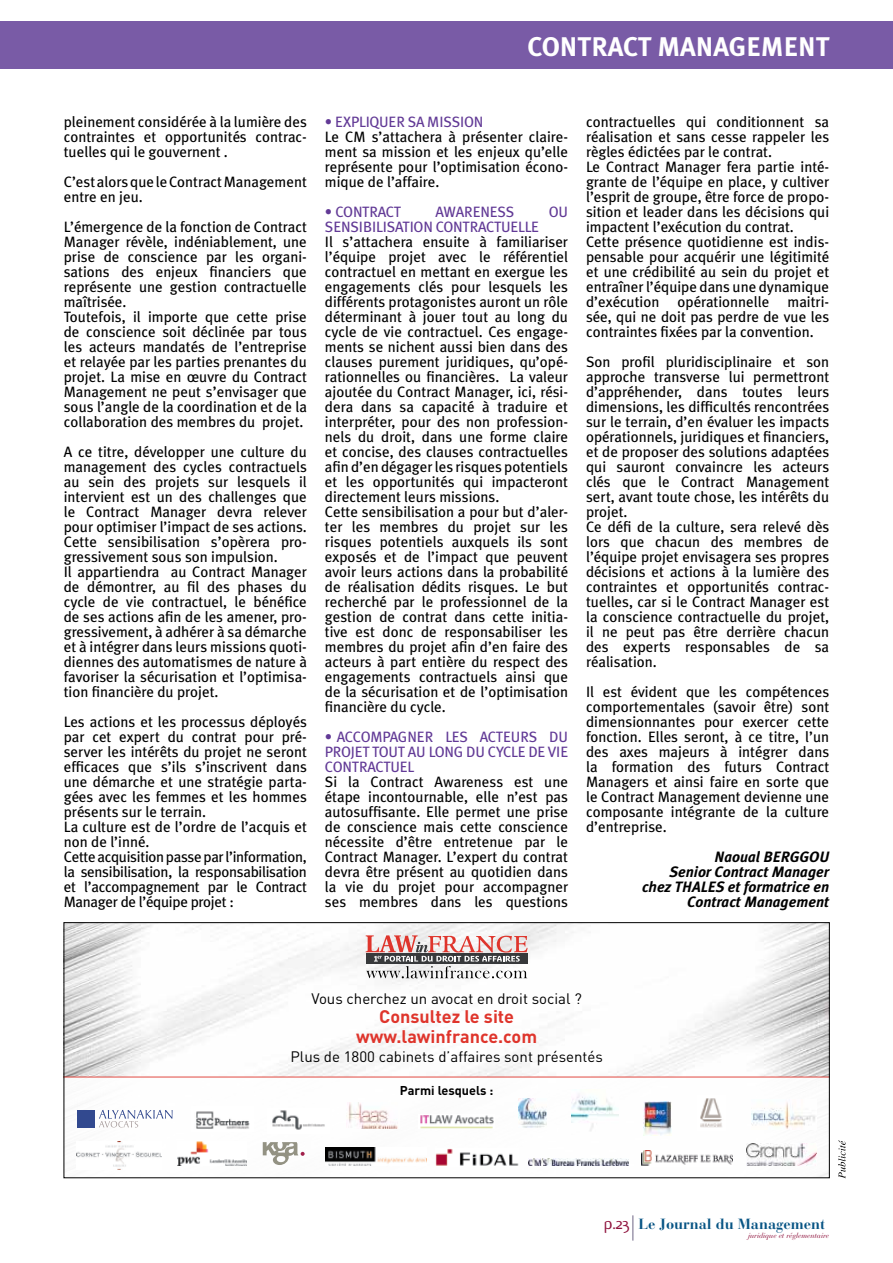
<style>
.page{position:relative;width:893px;height:1263px;background:#fff}
.page>*{position:absolute;margin:0;border:0;box-sizing:border-box;transform-origin:0 0}
.t1{font:700 27px "Meta Plus";letter-spacing:.055em;color:#fff}
.t2{font:700 18px/19.5px "DIN";color:#df352c;text-align:center}
.t3{font:18px "Flux";color:#8f133d}
.t4{font:15px/15px "Meta Plus";color:#000}
.t5{font:15px "Meta Plus";letter-spacing:-.025em;color:#623a96}
.t6{font:italic 700 15px/15px "Meta Plus";color:#000;text-align:right}
.t7{font:15px "DIN";color:#000}
.t8{font:700 14.7px "Bauer Bodoni";color:#075484}
.t9{font:700 12.6px "DIN";color:#000}
.t10{font:italic 7.35px "Bauer Bodoni";color:#8f133d}
</style>
<div class="page">
<div style="left:0;top:21px;width:893px;height:48px;background:#795ba6"></div>
<svg style="left:632px;top:1215px;width:1px;height:25px"></svg>
<img style="left:66px;top:924px;width:761px;height:153px">
<svg style="left:66px;top:1077px;width:761px;height:99px"></svg>
<svg style="left:366px;top:935px;width:162px;height:43px"></svg>
<img style="left:643px;top:1102px;width:29px;height:33px">
<svg style="left:99px;top:1110px;width:74px;height:17px"></svg>
<div style="left:77px;top:1110px;width:17px;height:17px;background:#32498f"></div>
<img style="left:326px;top:1147px;width:100px;height:18px">
<img style="left:77px;top:1141px;width:85px;height:28px">
<img style="left:751px;top:1100px;width:66px;height:30px">
<img style="left:191px;top:1106px;width:63px;height:25px">
<img style="left:267px;top:1108px;width:63px;height:25px">
<img style="left:418px;top:1114px;width:76px;height:14px">
<img style="left:178px;top:1142px;width:68px;height:23px">
<img style="left:529px;top:1158px;width:99px;height:7px">
<img style="left:435px;top:1148px;width:84px;height:18px">
<svg style="left:263px;top:1142px;width:42px;height:23px"></svg>
<img style="left:641px;top:1150px;width:92px;height:16px">
<img style="left:698px;top:1096px;width:28px;height:35px">
<img style="left:519px;top:1098px;width:27px;height:29px">
<img style="left:571px;top:1090px;width:47px;height:45px">
<img style="left:346px;top:1102px;width:53px;height:27px">
<img style="left:746px;top:1143px;width:70px;height:22px">
<div style="left:64px;top:922px;width:765px;height:256px;border:1px solid #000"></div>
<svg style="left:838px;top:1140px;width:7px;height:38px"></svg>
<h1 class="t1" style="left:527px;top:31px;width:220px">CONTRACT MANAGEMENT</h1>
<p class="t4" style="left:64px;top:114px;width:245px;text-align:justify">pleinement considérée à la lumière des contraintes et opportunités contrac&shy;tuelles qui le gouvernent .</p>
<p class="t4" style="left:64px;top:174px;width:245px">C’est alors que le Contract Management entre en jeu.</p>
<p class="t4" style="left:64px;top:219px;width:245px">L’émergence de la fonction de Contract Manager révèle, indéniablement, une prise de conscience par les organi&shy;sations des enjeux financiers que représente une gestion contractuelle maîtrisée.<br>Toutefois, il importe que cette prise de conscience soit déclinée par tous les acteurs mandatés de l’entreprise et relayée par les parties prenantes du projet. La mise en œuvre du Contract Management ne peut s’envisager que sous l’angle de la coordination et de la collaboration des membres du projet.</p>
<p class="t4" style="left:64px;top:444px;width:245px">A ce titre, développer une culture du management des cycles contractuels au sein des projets sur lesquels il intervient est un des challenges que le Contract Manager devra relever pour optimiser l’impact de ses actions.<br>Cette sensibilisation s’opèrera pro&shy;gressivement sous son impulsion.<br>Il appartiendra au Contract Manager de démontrer, au fil des phases du cycle de vie contractuel, le bénéfice de ses actions afin de les amener, pro&shy;gressivement, à adhérer à sa démarche et à intégrer dans leurs missions quoti&shy;diennes des automatismes de nature à favoriser la sécurisation et l’optimisa&shy;tion financière du projet.</p>
<p class="t4" style="left:64px;top:714px;width:245px">Les actions et les processus déployés par cet expert du contrat pour pré&shy;server les intérêts du projet ne seront efficaces que s’ils s’inscrivent dans une démarche et une stratégie parta&shy;gées avec les femmes et les hommes présents sur le terrain.<br>La culture est de l’ordre de l’acquis et non de l’inné.<br>Cette acquisition passe par l’information, la sensibilisation, la responsabilisation et l’accompagnement par le Contract Manager de l’équipe projet :</p>
<p class="t5" style="left:325px;top:113px;width:35px">• Expliquer</p>
<p class="t5" style="left:408px;top:113px;width:29px">sa mission</p>
<p class="t4" style="left:325px;top:129px;width:245px;text-align:justify">Le CM s’attachera à présenter claire&shy;ment sa mission et les enjeux qu’elle représente pour l’optimisation écono&shy;mique de l’affaire.</p>
<p class="t5" style="left:325px;top:203px;width:28px">• Contract</p>
<p class="t5" style="left:435px;top:203px;width:18px">Awareness</p>
<p class="t5" style="left:549px;top:203px;width:10px">ou</p>
<p class="t5" style="left:325px;top:218px;width:17px">Sensibilisation</p>
<p class="t5" style="left:436px;top:218px;width:17px">Contractuelle</p>
<p class="t4" style="left:325px;top:234px;width:245px">Il s’attachera ensuite à familiariser l’équipe projet avec le référentiel contractuel en mettant en exergue les engagements clés pour lesquels les différents protagonistes auront un rôle déterminant à jouer tout au long du cycle de vie contractuel. Ces engage&shy;ments se nichent aussi bien dans des clauses purement juridiques, qu’opé&shy;rationnelles ou financières. La valeur ajoutée du Contract Manager, ici, rési&shy;dera dans sa capacité à traduire et interpréter, pour des non profession&shy;nels du droit, dans une forme claire et concise, des clauses contractuelles afin d’en dégager les risques potentiels et les opportunités qui impacteront directement leurs missions.<br>Cette sensibilisation a pour but d’aler&shy;ter les membres du projet sur les risques potentiels auxquels ils sont exposés et de l’impact que peuvent avoir leurs actions dans la probabilité de réalisation dédits risques. Le but recherché par le professionnel de la gestion de contrat dans cette initia&shy;tive est donc de responsabiliser les membres du projet afin d’en faire des acteurs à part entière du respect des engagements contractuels ainsi que de la sécurisation et de l’optimisation financière du cycle.</p>
<p class="t5" style="left:325px;top:728px;width:30px">• Accompagner</p>
<p class="t5" style="left:445px;top:728px;width:8px">les</p>
<p class="t5" style="left:480px;top:728px;width:10px">acteurs</p>
<p class="t5" style="left:549px;top:728px;width:10px">du</p>
<p class="t5" style="left:325px;top:743px;width:9px">projet</p>
<p class="t5" style="left:372px;top:743px;width:10px">tout</p>
<p class="t5" style="left:408px;top:743px;width:30px">au long</p>
<p class="t5" style="left:466px;top:743px;width:31px">du cycle</p>
<p class="t5" style="left:528px;top:743px;width:28px">de vie</p>
<p class="t5" style="left:325px;top:758px;width:10px">contractuel</p>
<p class="t4" style="left:325px;top:774px;width:245px;text-align:justify">Si la Contract Awareness est une étape incontournable, elle n’est pas autosuffisante. Elle permet une prise de conscience mais cette conscience nécessite d’être entretenue par le Contract Manager. L’expert du contrat devra être présent au quotidien dans la vie du projet pour accompagner ses membres dans les questions</p>
<p class="t4" style="left:586px;top:114px;width:245px">contractuelles qui conditionnent sa réalisation et sans cesse rappeler les règles édictées par le contrat.<br>Le Contract Manager fera partie inté&shy;grante de l’équipe en place, y cultiver l’esprit de groupe, être force de propo&shy;sition et leader dans les décisions qui impactent l’exécution du contrat.<br>Cette présence quotidienne est indis&shy;pensable pour acquérir une légitimité et une crédibilité au sein du projet et entraîner l’équipe dans une dynamique d’exécution opérationnelle maitri&shy;sée, qui ne doit pas perdre de vue les contraintes fixées par la convention.</p>
<p class="t4" style="left:586px;top:354px;width:245px">Son profil pluridisciplinaire et son approche transverse lui permettront d’appréhender, dans toutes leurs dimensions, les difficultés rencontrées sur le terrain, d’en évaluer les impacts opérationnels, juridiques et financiers, et de proposer des solutions adaptées qui sauront convaincre les acteurs clés que le Contract Management sert, avant toute chose, les intérêts du projet.<br>Ce défi de la culture, sera relevé dès lors que chacun des membres de l’équipe projet envisagera ses propres décisions et actions à la lumière des contraintes et opportunités contrac&shy;tuelles, car si le Contract Manager est la conscience contractuelle du projet, il ne peut pas être derrière chacun des experts responsables de sa réalisation.</p>
<p class="t4" style="left:586px;top:684px;width:245px;text-align:justify">Il est évident que les compétences comportementales (savoir être) sont dimensionnantes pour exercer cette fonction. Elles seront, à ce titre, l’un des axes majeurs à intégrer dans la formation des futurs Contract Managers et ainsi faire en sorte que le Contract Management devienne une composante intégrante de la culture d’entreprise.</p>
<p class="t6" style="left:642px;top:849px;width:189px">Naoual BERGGOU<br>Senior Contract Manager chez THALES et formatrice en<br>Contract Management</p>
<p class="t7" style="left:311px;top:989px;width:272px">Vous cherchez un avocat en droit social ?</p>
<p class="t2" style="left:356px;top:1006px;width:183px">Consultez le site www.lawinfrance.com</p>
<p class="t7" style="left:290px;top:1047px;width:314px">Plus de 1800 cabinets d’affaires sont présentés</p>
<p class="t9" style="left:400px;top:1082px;width:95px">Parmi lesquels :</p>
<p class="t3" style="left:604px;top:1213px;width:28px">p.23</p>
<p class="t8" style="left:638px;top:1215px;width:188px">Le Journal du Management</p>
<p class="t10" style="left:748px;top:1231px;width:83px">juridique et réglementaire</p>
</div>
